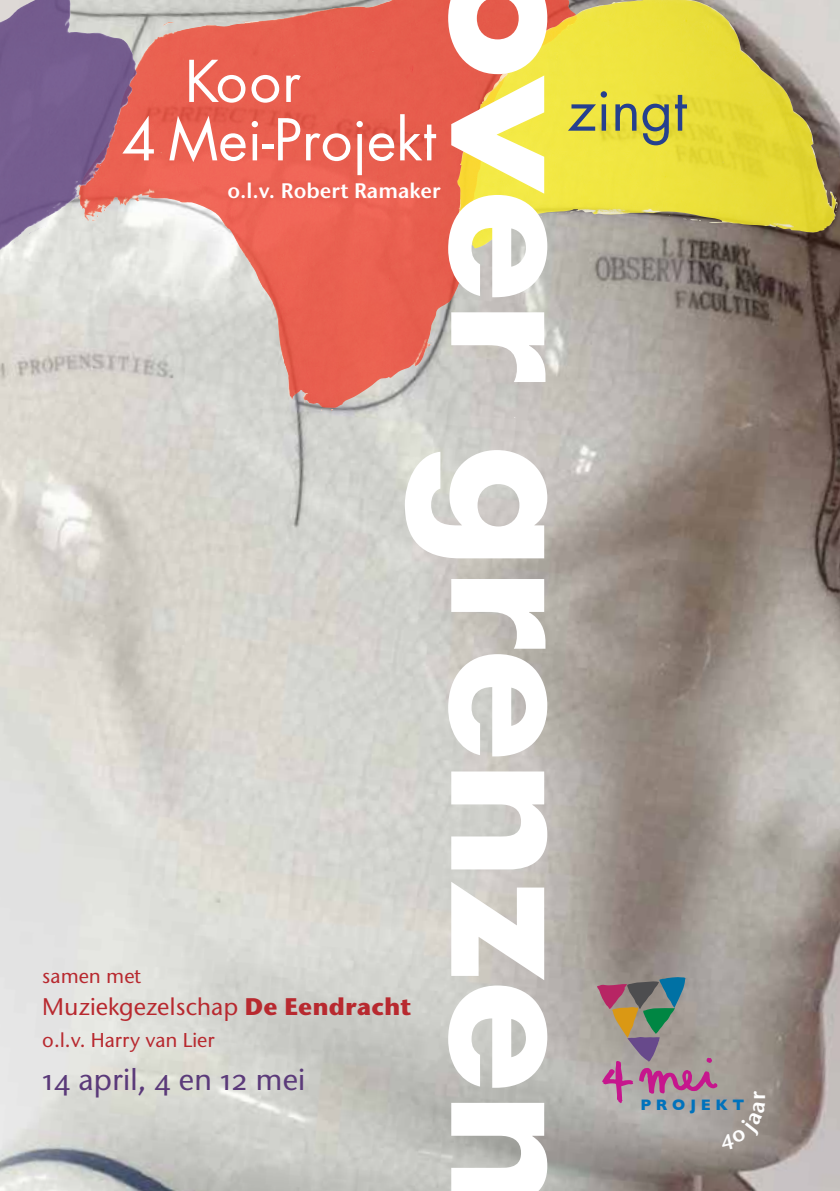
<style>
.page{position:relative;width:840px;height:1191px;background:#fff}
.page>*{position:absolute;margin:0;border:0;box-sizing:border-box;transform-origin:0 0}
.t1{font:700 181px "Futura CE";color:#fff}
.t2{font:56px/58.4px "Futura";color:#fff}
.t3{font:56px "Futura";color:#25408f}
.t4{font:500 30px "Stone Sans OSITC";color:#5b3a7a}
.t5{font:500 24px "Stone Sans OSITC";color:#b8292f}
.t6{font:22px "Stone Sans OSITC Semi";color:#fff}
.t7{font:21px "Stone Sans OSITC Semi";color:#fff}
.t8{font:500 20px "Stone Sans OSITC";color:#b8292f}
.t9{font:700 15.4px "Gill Sans";letter-spacing:.3em;color:#0072bc}
.s1{font-weight:700}
</style>
<div class="page">
<img style="left:0;top:0;width:839px;height:1191px">
<img style="left:78px;top:0;width:320px;height:400px">
<img style="left:457px;top:0;width:325px;height:248px">
<img style="left:0;top:0;width:137px;height:267px">
<svg style="left:596px;top:977px;width:168px;height:173px;background:#a19494"></svg>
<h1 class="t1" style="left:653px;top:-42px;width:1254px;rotate:90deg">over grenzen</h1>
<h2 class="t2" style="left:122px;top:53px;width:315px;text-indent:63px">Koor<br>4 Mei-Projekt</h2>
<p class="t7" style="left:227px;top:177px;width:214px">o.l.v. Robert Ramaker</p>
<p class="t8" style="left:42px;top:963px;width:100px">samen met</p>
<p class="t5" style="left:42px;top:991px;width:370px">Muziekgezelschap <span class="s1">De Eendracht</span></p>
<p class="t8" style="left:42px;top:1027px;width:174px">o.l.v. Harry van Lier</p>
<p class="t4" style="left:42px;top:1061px;width:264px">14 april, 4 en 12 mei</p>
<h2 class="t3" style="left:567px;top:74px;width:121px">zingt</h2>
<p class="t9" style="left:640px;top:1095px;width:105px">PROJEKT</p>
<p class="t6" style="left:743px;top:1100px;width:11px;rotate:-90deg">r</p>
</div>
